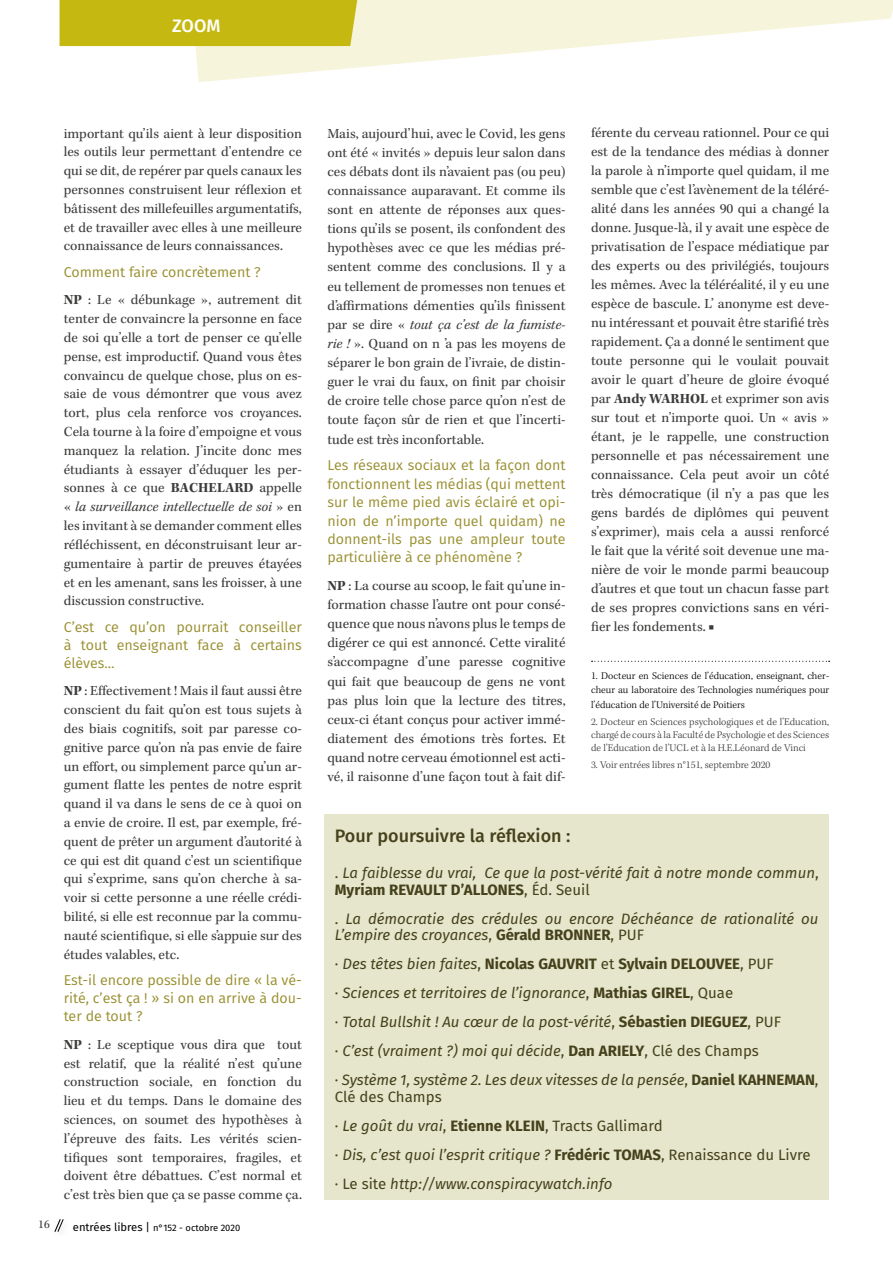
<style>
.page{position:relative;width:893px;height:1263px;background:#fff}
.page>*{position:absolute;margin:0;border:0;box-sizing:border-box;transform-origin:0 0}
.t1{font:500 18px "Fira Sans";color:#44411b}
.t2{font:500 18px "Fira Sans";color:#fff}
.t3{font:italic 15px/29px "Fira Sans";color:#44411b}
.t4{font:14.25px/19px "Kepler Std";color:#3c3c3b;text-align:justify}
.t5{font:14.25px/18.5px "Fira Sans";color:#988e2d;text-align:justify}
.t6{font:12px "Kepler Std";color:#3c3c3b}
.t7{font:300 10.5px/12.9px "Kepler Std";color:#3c3c3b;text-align:justify}
.t8{font:300 10.5px/14.4px "Kepler Std";color:#000;text-align:justify}
.t9{font:9.3px "Fira Sans";color:#000}
.s1{font-weight:700}
.s2{font-style:italic}
.s3{font-size:11.25px}
.s4{font-style:normal}
.s5{font-weight:700;font-style:normal}
</style>
<div class="page">
<svg style="left:54px;top:1219px;width:10px;height:13px"></svg>
<svg style="left:183px;top:0;width:710px;height:82px;fill:#f6f4db"></svg>
<div style="left:60px;top:0;width:297px;height:46px;background:#c5b911"></div>
<div style="left:324px;top:814px;width:505px;height:386px;background:#e6e6cd"></div>
<svg style="left:592px;top:661px;width:238px;height:1px"></svg>
<p class="t2" style="left:172px;top:11px;width:50px">ZOOM</p>
<p class="t4" style="left:64px;top:124px;width:240px">important qu’ils aient à leur disposition les outils leur permettant d’entendre ce qui se dit, de repérer par quels canaux les personnes construisent leur réflexion et bâtissent des millefeuilles argumentatifs, et de travailler avec elles à une meilleure connaissance de leurs connaissances.</p>
<p class="t5" style="left:64px;top:262px;width:198px">Comment faire concrètement ?</p>
<p class="t4" style="left:64px;top:291px;width:240px"><span class="s1">NP</span> : Le « débunkage », autrement dit tenter de convaincre la personne en face de soi qu’elle a tort de penser ce qu’elle pense, est improductif. Quand vous êtes convaincu de quelque chose, plus on es&shy;saie de vous démontrer que vous avez tort, plus cela renforce vos croyances.<br>Cela tourne à la foire d’empoigne et vous manquez la relation. J’incite donc mes étudiants à essayer d’éduquer les per&shy;sonnes à ce que <span class="s1">BACHELARD</span> appelle « <span class="s2">la surveillance intellectuelle de soi</span> » en les invitant à se demander comment elles réfléchissent, en déconstruisant leur ar&shy;gumentaire à partir de preuves étayées et en les amenant, sans les froisser, à une discussion constructive.</p>
<p class="t5" style="left:64px;top:618px;width:240px;line-height:18px">C’est ce qu’on pourrait conseiller à tout enseignant face à certains élèves…</p>
<p class="t4" style="left:64px;top:682px;width:240px"><span class="s1">NP</span> : Effectivement ! Mais il faut aussi être conscient du fait qu’on est tous sujets à des biais cognitifs, soit par paresse co&shy;gnitive parce qu’on n’a pas envie de faire un effort, ou simplement parce qu’un ar&shy;gument flatte les pentes de notre esprit quand il va dans le sens de ce à quoi on a envie de croire. Il est, par exemple, fré&shy;quent de prêter un argument d’autorité à ce qui est dit quand c’est un scientifique qui s’exprime, sans qu’on cherche à sa&shy;voir si cette personne a une réelle crédi&shy;bilité, si elle est reconnue par la commu&shy;nauté scientifique, si elle s’appuie sur des études valables, etc.</p>
<p class="t5" style="left:64px;top:971px;width:240px;line-height:18px">Est-il encore possible de dire « la vé&shy;rité, c’est ça ! » si on en arrive à dou&shy;ter de tout ?</p>
<p class="t4" style="left:64px;top:1035px;width:240px"><span class="s1">NP</span> : Le sceptique vous dira que tout est relatif, que la réalité n’est qu’une construction sociale, en fonction du lieu et du temps. Dans le domaine des sciences, on soumet des hypothèses à l’épreuve des faits. Les vérités scien&shy;tifiques sont temporaires, fragiles, et doivent être débattues. C’est normal et c’est très bien que ça se passe comme ça.</p>
<p class="t6" style="left:38px;top:1217px;width:13px">16</p>
<p class="t9" style="left:73px;top:1220px;width:169px"><span class="s3">entrées libres |</span> n°152 - octobre 2020</p>
<p class="t4" style="left:327px;top:124px;width:240px">Mais, aujourd’hui, avec le Covid, les gens ont été « invités » depuis leur salon dans ces débats dont ils n’avaient pas (ou peu) connaissance auparavant. Et comme ils sont en attente de réponses aux ques&shy;tions qu’ils se posent, ils confondent des hypothèses avec ce que les médias pré&shy;sentent comme des conclusions. Il y a eu tellement de promesses non tenues et d’affirmations démenties qu’ils finissent par se dire « <span class="s2">tout ça c’est de la fumiste&shy;rie !</span> ». Quand on n ’a pas les moyens de séparer le bon grain de l’ivraie, de distin&shy;guer le vrai du faux, on finit par choisir de croire telle chose parce qu’on n’est de toute façon sûr de rien et que l’incerti&shy;tude est très inconfortable.</p>
<p class="t5" style="left:327px;top:456px;width:240px">Les réseaux sociaux et la façon dont fonctionnent les médias (qui mettent sur le même pied avis éclairé et opi&shy;nion de n’importe quel quidam) ne donnent-ils pas une ampleur toute particulière à ce phénomène ?</p>
<p class="t4" style="left:327px;top:577px;width:240px"><span class="s1">NP</span> : La course au scoop, le fait qu’une in&shy;formation chasse l’autre ont pour consé&shy;quence que nous n’avons plus le temps de digérer ce qui est annoncé. Cette viralité s’accompagne d’une paresse cognitive qui fait que beaucoup de gens ne vont pas plus loin que la lecture des titres, ceux-ci étant conçus pour activer immé&shy;diatement des émotions très fortes. Et quand notre cerveau émotionnel est acti&shy;vé, il raisonne d’une façon tout à fait dif-</p>
<p class="t4" style="left:591px;top:124px;width:240px">férente du cerveau rationnel. Pour ce qui est de la tendance des médias à donner la parole à n’importe quel quidam, il me semble que c’est l’avènement de la téléré&shy;alité dans les années 90 qui a changé la donne. Jusque-là, il y avait une espèce de privatisation de l’espace médiatique par des experts ou des privilégiés, toujours les mêmes. Avec la téléréalité, il y eu une espèce de bascule. L’ anonyme est deve&shy;nu intéressant et pouvait être starifié très rapidement. Ça a donné le sentiment que toute personne qui le voulait pouvait avoir le quart d’heure de gloire évoqué par <span class="s1">Andy WARHOL</span> et exprimer son avis sur tout et n’importe quoi. Un « avis » étant, je le rappelle, une construction personnelle et pas nécessairement une connaissance. Cela peut avoir un côté très démocratique (il n’y a pas que les gens bardés de diplômes qui peuvent s’exprimer), mais cela a aussi renforcé le fait que la vérité soit devenue une ma&shy;nière de voir le monde parmi beaucoup d’autres et que tout un chacun fasse part de ses propres convictions sans en véri&shy;fier les fondements. ■</p>
<p class="t8" style="left:591px;top:669px;width:240px">1. Docteur en Sciences de l’éducation, enseignant, cher&shy;cheur au laboratoire des Technologies numériques pour l’éducation de l’Université de Poitiers</p>
<p class="t7" style="left:591px;top:716px;width:240px">2. Docteur en Sciences psychologiques et de l'Education, chargé de cours à la Faculté de Psychologie et des Sciences de l'Education de l’UCL et à la H.E.Léonard de Vinci</p>
<p class="t7" style="left:591px;top:759px;width:181px">3. Voir entrées libres n°151, septembre 2020</p>
<p class="t1" style="left:335px;top:821px;width:237px">Pour poursuivre la réflexion :</p>
<p class="t3" style="left:335px;top:863px;width:485px;line-height:17px"><span class="s4">.</span> La faiblesse du vrai, Ce que la post-vérité fait à notre monde commun<span class="s4">,<br></span><span class="s5">Myriam REVAULT D’ALLONES</span><span class="s4">, Éd. Seuil</span></p>
<p class="t3" style="left:335px;top:909px;width:485px;line-height:17px"><span class="s4">.</span> La démocratie des crédules ou encore Déchéance de rationalité ou<br>L’empire des croyances<span class="s4">,</span> <span class="s5">Gérald BRONNER</span><span class="s4">, PUF</span></p>
<p class="t3" style="left:335px;top:949px;width:485px"><span class="s4">·</span> Des têtes bien faites<span class="s4">,</span> <span class="s5">Nicolas GAUVRIT</span> <span class="s4">et</span> <span class="s5">Sylvain DELOUVEE</span><span class="s4">, PUF<br>·</span> Sciences et territoires de l’ignorance<span class="s4">,</span> <span class="s5">Mathias GIREL</span><span class="s4">, Quae<br>·</span> Total Bullshit ! Au cœur de la post-vérité<span class="s4">,</span> <span class="s5">Sébastien DIEGUEZ</span><span class="s4">, PUF<br>·</span> C’est (vraiment ?) moi qui décide<span class="s4">,</span> <span class="s5">Dan ARIELY</span><span class="s4">, Clé des Champs<br>·</span> Système 1, système 2. Les deux vitesses de la pensée<span class="s4">,</span> <span class="s5">Daniel KAHNEMAN</span><span class="s4">,</span></p>
<p class="t3" style="left:335px;top:1082px;width:477px"><span class="s4">Clé des Champs<br>·</span> Le goût du vrai<span class="s4">,</span> <span class="s5">Etienne KLEIN</span><span class="s4">, Tracts Gallimard<br>·</span> Dis, c’est quoi l’esprit critique ? <span class="s5">Frédéric TOMAS</span><span class="s4">, Renaissance du Livre · Le site</span> http://www.conspiracywatch.info</p>
</div>
